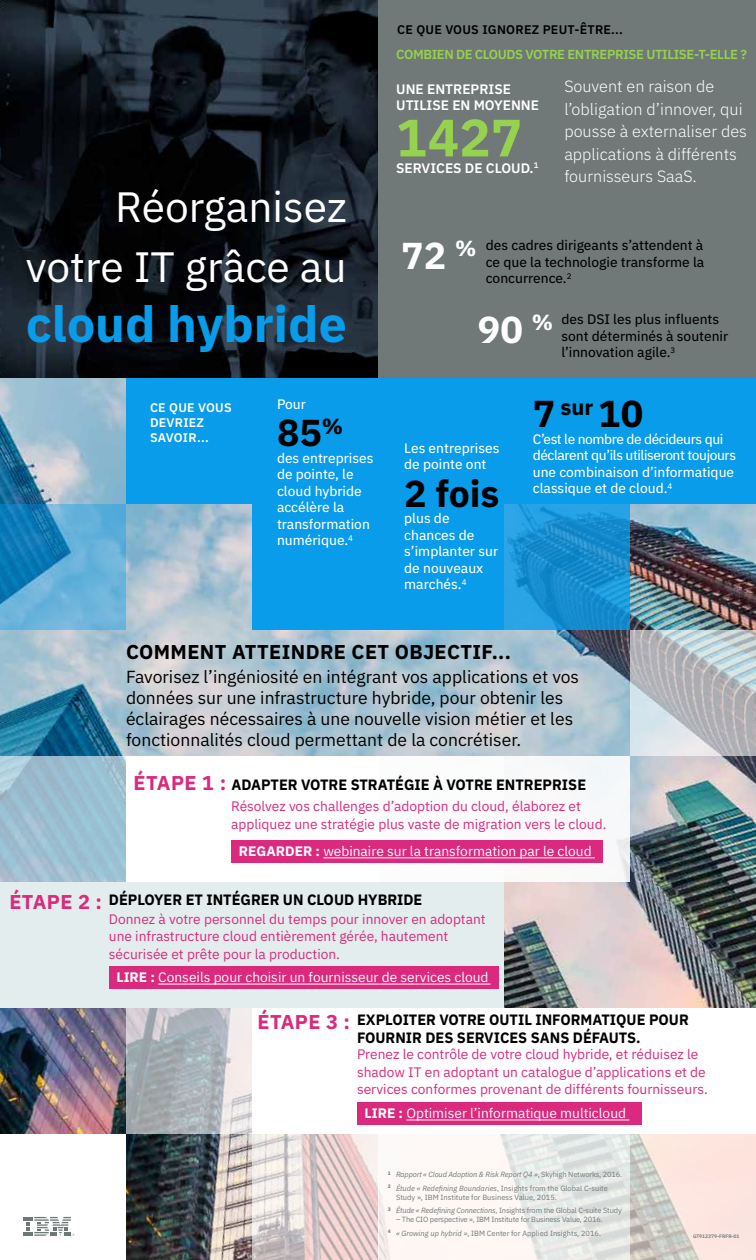
<style>
.page{position:relative;width:756px;height:1260px;background:#fff}
.page>*{position:absolute;margin:0;border:0;box-sizing:border-box;transform-origin:0 0}
.t1{font:700 52.5px "IBM Plex Sans";color:#96d14f}
.t2{font:700 50px "IBM Plex Sans";color:#089ceb}
.t3{font:42.5px/60px "IBM Plex Sans";color:#fff;text-align:right}
.t4{font:700 37.5px "IBM Plex Sans";color:#000}
.t5{font:700 37.5px "IBM Plex Sans";color:#fff}
.t6{font:700 20px "IBM Plex Sans";letter-spacing:.02em;color:#000}
.t7{font:700 20px "IBM Plex Sans";letter-spacing:.02em;color:#db297d}
.t8{font:17.5px/21px "IBM Plex Sans";color:#000}
.t9{font:300 16.25px/22.5px "IBM Plex Sans";color:#fff}
.t10{font:700 15px/18px "IBM Plex Sans";color:#000}
.t11{font:13.75px/17.5px "IBM Plex Sans";color:#db297d}
.t12{font:13.75px/16.5px "IBM Plex Sans Text";color:#fff}
.t13{font:13.75px/16.5px "IBM Plex Sans Text";color:#000}
.t14{font:13.75px "IBM Plex Sans";color:#fff}
.t15{font:13.75px/16.5px "IBM Plex Sans Text";letter-spacing:-.03em;color:#fff}
.t16{font:600 13.75px/16.5px "IBM Plex Sans";color:#fff}
.t17{font:600 13.12px "IBM Plex Sans";letter-spacing:-.03em;color:#96d14f}
.t18{font:600 12.5px "IBM Plex Sans";letter-spacing:.02em;color:#000}
.t19{font:600 12.5px/15px "IBM Plex Sans";letter-spacing:.02em;color:#fff}
.t20{font:7.5px/13.5px "IBM Plex Sans";letter-spacing:-.02em;color:#707878}
.t21{font:italic 7.5px/13.5px "IBM Plex Sans";letter-spacing:-.02em;color:#707878}
.t22{font:600 5px "IBM Plex Sans";color:#707878}
.s1{font-size:20px;color:#db297d}
.s2{font-weight:700}
.s3{font-style:normal}
.s4{font-style:italic}
</style>
<div class="page">
<img style="left:0;top:378px;width:756px;height:882px">
<div style="left:126px;top:378px;width:126px;height:126px;background:#089ceb"></div>
<div style="left:252px;top:378px;width:126px;height:126px;background:#089ceb"></div>
<div style="left:378px;top:378px;width:126px;height:126px;background:#089ceb"></div>
<div style="left:504px;top:378px;width:126px;height:126px;background:#089ceb"></div>
<div style="left:630px;top:378px;width:126px;height:126px;background:#089ceb"></div>
<svg style="left:0;top:504px;width:126px;height:126px;background:#4ca1cf"></svg>
<div style="left:0;top:882px;width:504px;height:126px;background:#e3eded"></div>
<div style="left:0;top:1134px;width:126px;height:126px;background:#fff"></div>
<div style="left:109px;top:966px;width:390px;height:23px;background:#db297d"></div>
<div style="left:378px;top:0;width:378px;height:252px;background:#707878"></div>
<div style="left:252px;top:504px;width:126px;height:126px;background:#089ceb"></div>
<svg style="left:378px;top:1134px;width:252px;height:126px;fill:#fcf7f4"></svg>
<div style="left:378px;top:252px;width:126px;height:126px;background:#707878"></div>
<div style="left:126px;top:756px;width:126px;height:126px;background:#fff"></div>
<svg style="left:126px;top:1008px;width:126px;height:126px;background:#b8bcc0"></svg>
<svg style="left:252px;top:1134px;width:126px;height:126px;background:#e0d0cf"></svg>
<svg style="left:630px;top:1134px;width:126px;height:126px;background:#ecdcd6"></svg>
<div style="left:504px;top:756px;width:126px;height:126px;background:#fff"></div>
<div style="left:504px;top:252px;width:126px;height:126px;background:#707878"></div>
<div style="left:252px;top:756px;width:126px;height:126px;background:#fff"></div>
<div style="left:252px;top:1008px;width:126px;height:126px;background:#fff"></div>
<div style="left:630px;top:252px;width:126px;height:126px;background:#707878"></div>
<div style="left:378px;top:756px;width:126px;height:126px;background:#fff"></div>
<div style="left:378px;top:1008px;width:126px;height:126px;background:#fff"></div>
<div style="left:504px;top:1008px;width:252px;height:126px;background:#fff"></div>
<div style="left:357px;top:1103px;width:285px;height:22px;background:#db297d"></div>
<img style="left:0;top:0;width:378px;height:378px">
<svg style="left:630px;top:630px;width:126px;height:126px;background:#bfc4c9"></svg>
<svg style="left:0;top:756px;width:126px;height:126px;background:#9dbfd1"></svg>
<svg style="left:24px;top:1217px;width:50px;height:19px"></svg>
<div style="left:378px;top:504px;width:126px;height:126px;background:#089ceb"></div>
<svg style="left:504px;top:504px;width:126px;height:126px;background:#1b93d4"></svg>
<div style="left:231px;top:841px;width:372px;height:22px;background:#db297d"></div>
<hr style="left:323px;top:857px;width:272px;height:1px;background:#fff">
<hr style="left:158px;top:984px;width:332px;height:1px;background:#fff">
<hr style="left:406px;top:1120px;width:223px;height:1px;background:#fff">
<p class="t18" style="left:397px;top:20px;width:227px">CE QUE VOUS IGNOREZ PEUT-ÊTRE...</p>
<p class="t17" style="left:396px;top:44px;width:352px">COMBIEN DE CLOUDS VOTRE ENTREPRISE UTILISE-T-ELLE ?</p>
<h3 class="t3" style="left:26px;top:174px;width:322px">Réorganisez votre IT grâce au</h3>
<h2 class="t2" style="left:26px;top:285px;width:322px">cloud hybride</h2>
<p class="t16" style="left:396px;top:79px;width:144px">UNE ENTREPRISE<br>UTILISE EN MOYENNE</p>
<h1 class="t1" style="left:396px;top:96px;width:127px">1427</h1>
<p class="t16" style="left:396px;top:159px;width:144px">SERVICES DE CLOUD.<sup>1</sup></p>
<p class="t9" style="left:564px;top:74px;width:184px">Souvent en raison de l’obligation d’innover, qui pousse à externaliser des applications à différents fournisseurs SaaS.</p>
<h3 class="t5" style="left:401px;top:226px;width:77px">72 <sup>%</sup></h3>
<p class="t13" style="left:486px;top:236px;width:220px;text-align:justify">des cadres dirigeants s’attendent à ce que la technologie transforme la concurrence.<sup>2</sup></p>
<h3 class="t5" style="left:478px;top:300px;width:77px">90 <sup>%</sup></h3>
<p class="t13" style="left:561px;top:310px;width:168px">des DSI les plus influents sont déterminés à soutenir l’innovation agile.<sup>3</sup></p>
<p class="t12" style="left:277px;top:394px;width:30px">Pour</p>
<h3 class="t4" style="left:277px;top:403px;width:68px">85<sup>%</sup></h3>
<p class="t12" style="left:277px;top:448px;width:98px">des entreprises de pointe, le cloud hybride accélère la transformation numérique.<sup>4</sup></p>
<p class="t19" style="left:150px;top:399px;width:83px">CE QUE VOUS<br>DEVRIEZ<br>SAVOIR...</p>
<h3 class="t4" style="left:533px;top:384px;width:112px">7 <sup>sur</sup> 10</h3>
<p class="t15" style="left:533px;top:429px;width:205px">C’est le nombre de décideurs qui déclarent qu’ils utiliseront toujours une combinaison d’informatique classique et de cloud.<sup>4</sup></p>
<p class="t12" style="left:404px;top:439px;width:97px">Les entreprises de pointe ont</p>
<h3 class="t4" style="left:404px;top:464px;width:97px">2 fois</h3>
<p class="t12" style="left:404px;top:509px;width:95px">plus de chances de s’implanter sur de nouveaux marchés.<sup>4</sup></p>
<h3 class="t6" style="left:126px;top:636px;width:387px">COMMENT ATTEINDRE CET OBJECTIF...</h3>
<p class="t8" style="left:126px;top:665px;width:455px">Favorisez l’ingéniosité en intégrant vos applications et vos données sur une infrastructure hybride, pour obtenir les éclairages nécessaires à une nouvelle vision métier et les fonctionnalités cloud permettant de la concrétiser.</p>
<p class="t10" style="left:134px;top:774px;width:454px"><span class="s1">ÉTAPE 1 :</span> ADAPTER VOTRE STRATÉGIE À VOTRE ENTREPRISE</p>
<p class="t11" style="left:231px;top:796px;width:377px">Résolvez vos challenges d’adoption du cloud, élaborez et appliquez une stratégie plus vaste de migration vers le cloud.</p>
<p class="t14" style="left:239px;top:841px;width:354px"><span class="s2">REGARDER :</span> webinaire sur la transformation par le cloud</p>
<p class="t10" style="left:9px;top:890px;width:415px"><span class="s1">ÉTAPE 2 :</span> DÉPLOYER ET INTÉGRER UN CLOUD HYBRIDE</p>
<p class="t11" style="left:109px;top:909px;width:378px">Donnez à votre personnel du temps pour innover en adoptant une infrastructure cloud entièrement gérée, hautement sécurisée et prête pour la production.</p>
<p class="t14" style="left:116px;top:967px;width:374px"><span class="s2">LIRE :</span> Conseils pour choisir un fournisseur de services cloud</p>
<h3 class="t7" style="left:258px;top:1006px;width:94px">ÉTAPE 3 :</h3>
<p class="t10" style="left:357px;top:1010px;width:333px">EXPLOITER VOTRE OUTIL INFORMATIQUE POUR<br>FOURNIR DES SERVICES SANS DÉFAUTS.</p>
<p class="t11" style="left:357px;top:1044px;width:352px">Prenez le contrôle de votre cloud hybride, et réduisez le shadow IT en adoptant un catalogue d’applications et de services conformes provenant de différents fournisseurs.</p>
<p class="t14" style="left:365px;top:1103px;width:263px"><span class="s2">LIRE :</span> Optimiser l’informatique multicloud</p>
<p class="t21" style="left:388px;top:1167px;width:236px"><sup>1</sup> Rapport « Cloud Adoption &amp; Risk Report Q4 »<span class="s3">, Skyhigh Networks, 2016.<br></span><sup>2</sup> Étude « Redefining Boundaries<span class="s3">, Insights from the Global C-suite</span></p>
<p class="t20" style="left:388px;top:1190px;width:235px;text-indent:8px">Study », IBM Institute for Business Value, 2015.<br><sup>3</sup> <span class="s4">Étude « Redefining Connections</span>, Insights from the Global C-suite Study</p>
<p class="t20" style="left:388px;top:1212px;width:216px;text-align:right">– The CIO perspective », IBM Institute for Business Value, 2016.<br><sup>4</sup> <span class="s4">« Growing up hybrid »</span>, IBM Center for Applied Insights, 2016.</p>
<p class="t22" style="left:693px;top:1233px;width:48px">GT912379-FRFR-01</p>
</div>
